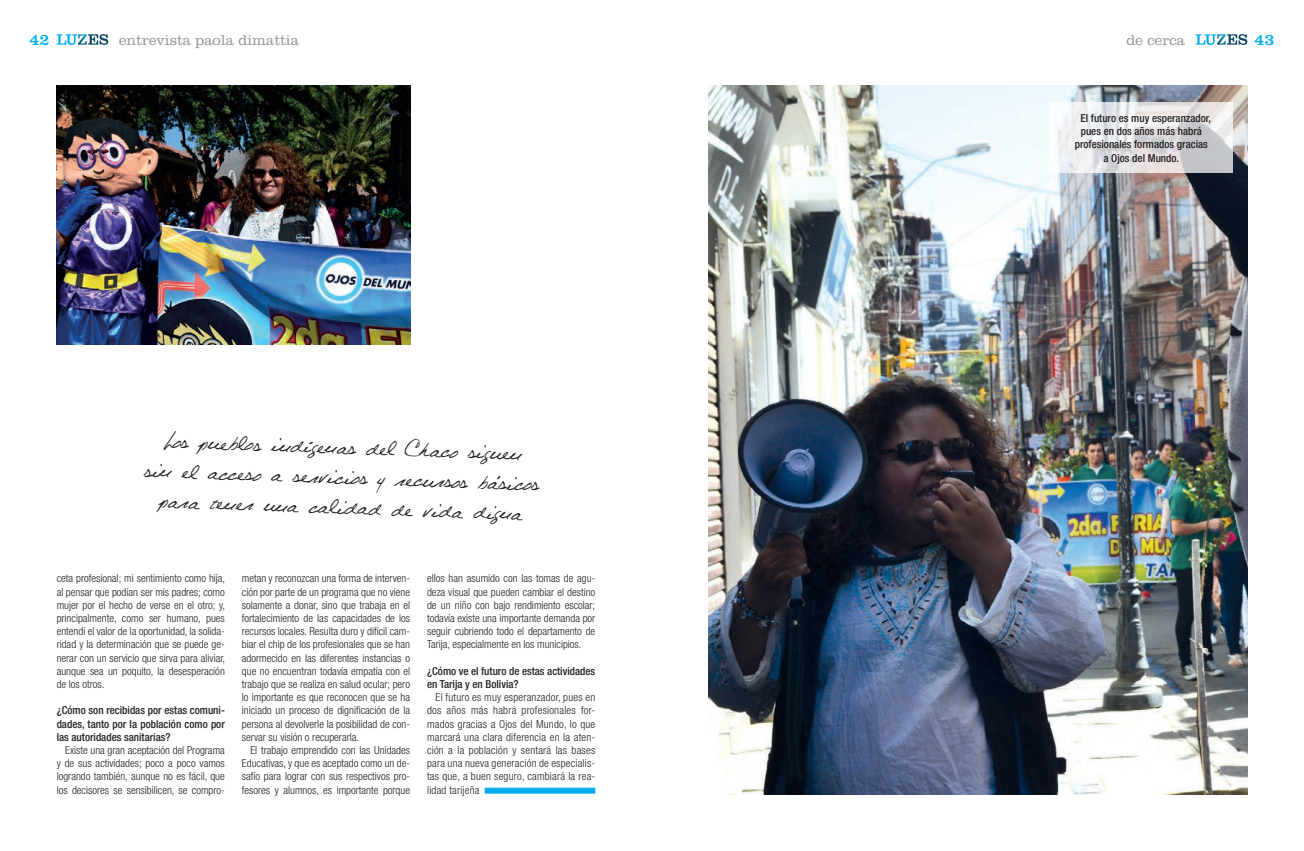
<style>
.page{position:relative;width:1304px;height:851px;background:#fff}
.page>*{position:absolute;margin:0;border:0;box-sizing:border-box;transform-origin:0 0}
.ENTREV_-_Destacat{font:25px/30px "Celine Dion Handwriting";color:#231f20;text-align:center}
.FOT_-_Num_fotos{font:18px "Clarendon LT Std";color:#231f20}
.t1{font:16.3px "Clarendon LT Std";color:#00aeef}
.MEST_-_Títol_secció{font:300 14.7px "Clarendon LT Std";color:#939598}
.GAL_-_Galerada{font:300 condensed 11px/13.2px "Helvetica Neue LT Std";color:#231f20;text-align:justify}
.ENTREV_-_Pregunta{font:500 condensed 11px/13.2px "Helvetica Neue LT Std";color:#231f20;text-align:justify}
.GAL_-_Galerada-2{font:500 condensed 11px/13.2px "Helvetica Neue LT Std";color:#231f20;text-align:center}
</style>
<div class="page">
<svg style="left:57px;top:34px;width:51px;height:11px"></svg>
<svg style="left:1196px;top:34px;width:51px;height:11px"></svg>
<div style="left:485px;top:787px;width:110px;height:6px;background:#00aeef"></div>
<img style="left:709px;top:85px;width:538px;height:709px">
<img style="left:57px;top:85px;width:353px;height:259px">
<svg style="left:1050px;top:103px;width:183px;height:70px"></svg>
<h3 class="t1" style="left:29px;top:30px;width:21px">42</h3>
<h3 class="t1" style="left:1254px;top:30px;width:21px">43</h3>
<p class="MEST_-_Títol_secció" style="left:119px;top:31px;width:181px">entrevista paola dimattia</p>
<p class="MEST_-_Títol_secció" style="left:1126px;top:31px;width:60px">de cerca</p>
<p class="FOT_-_Num_fotos" style="left:74px;top:97px;width:12px">1</p>
<p class="ENTREV_-_Destacat" style="left:146px;top:424px;width:397px;rotate:2deg">Los pueblos indígenas del Chaco siguen<br>sin el acceso a servicios y recursos básicos para tener una calidad de vida digna</p>
<p class="GAL_-_Galerada" style="left:57px;top:571px;width:170px">ceta profesional; mi sentimiento como hija, al pensar que podían ser mis padres; como mujer por el hecho de verse en el otro; y, principalmente, como ser humano, pues entendí el valor de la oportunidad, la solida&shy;ridad y la determinación que se puede ge&shy;nerar con un servicio que sirva para aliviar, aunque sea un poquito, la desesperación de los otros.</p>
<p class="ENTREV_-_Pregunta" style="left:57px;top:703px;width:170px">¿Cómo son recibidas por estas comuni&shy;dades, tanto por la población como por las autoridades sanitarias?</p>
<p class="GAL_-_Galerada" style="left:57px;top:743px;width:170px;text-indent:9px">Existe una gran aceptación del Programa y de sus actividades; poco a poco vamos logrando también, aunque no es fácil, que los decisores se sensibilicen, se compro-</p>
<p class="GAL_-_Galerada" style="left:242px;top:571px;width:170px">metan y reconozcan una forma de interven&shy;ción por parte de un programa que no viene solamente a donar, sino que trabaja en el fortalecimiento de las capacidades de los recursos locales. Resulta duro y difícil cam&shy;biar el chip de los profesionales que se han adormecido en las diferentes instancias o que no encuentran todavía empatía con el trabajo que se realiza en salud ocular; pero lo importante es que reconocen que se ha iniciado un proceso de dignificación de la persona al devolverle la posibilidad de con&shy;servar su visión o recuperarla.</p>
<p class="GAL_-_Galerada" style="left:242px;top:743px;width:170px;text-indent:9px">El trabajo emprendido con las Unidades Educativas, y que es aceptado como un de&shy;safío para lograr con sus respectivos pro&shy;fesores y alumnos, es importante porque</p>
<p class="GAL_-_Galerada" style="left:427px;top:571px;width:170px">ellos han asumido con las tomas de agu&shy;deza visual que pueden cambiar el destino de un niño con bajo rendimiento escolar; todavía existe una importante demanda por seguir cubriendo todo el departamento de Tarija, especialmente en los municipios.</p>
<p class="ENTREV_-_Pregunta" style="left:427px;top:664px;width:170px">¿Cómo ve el futuro de estas actividades en Tarija y en Bolivia?</p>
<p class="GAL_-_Galerada" style="left:427px;top:690px;width:170px;text-indent:9px">El futuro es muy esperanzador, pues en dos años más habrá profesionales for&shy;mados gracias a Ojos del Mundo, lo que marcará una clara diferencia en la aten&shy;ción a la población y sentará las bases para una nueva generación de especialis&shy;tas que, a buen seguro, cambiará la rea&shy;lidad tarijeña</p>
<p class="GAL_-_Galerada-2" style="left:1075px;top:111px;width:138px">El futuro es muy esperanzador, pues en dos años más habrá profesionales formados gracias a Ojos del Mundo.</p>
</div>
